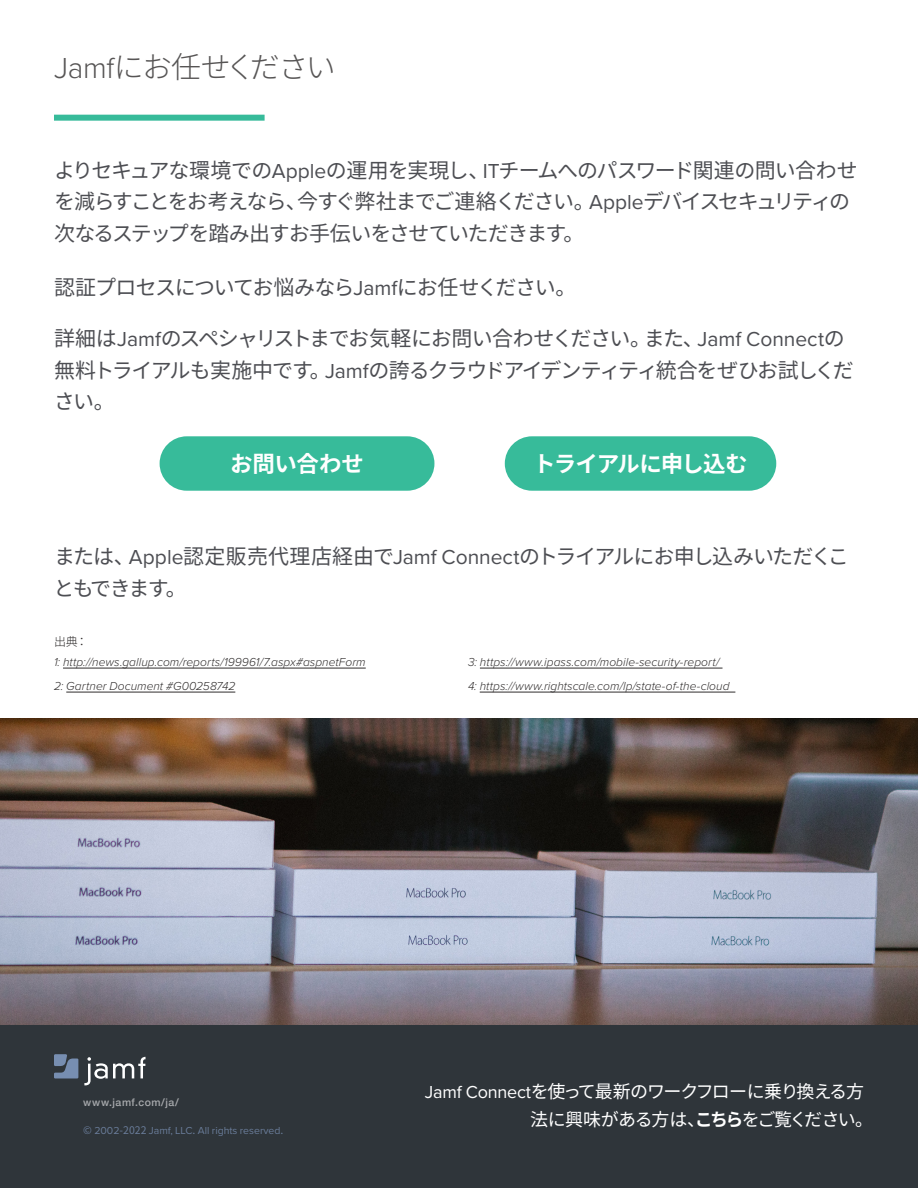
<style>
.page{position:relative;width:918px;height:1188px;background:#fff}
.page>*{position:absolute;margin:0;border:0;box-sizing:border-box;transform-origin:0 0}
.t1{font:300 30px "Noto Sans CJ Kjp";letter-spacing:-.06em;color:#575555}
.t2{font:700 22.5px "Noto Sans CJ Kjp";letter-spacing:-.03em;color:#fff}
.t3{font:21px/31.5px "Noto Sans CJ Kjp";letter-spacing:-.065em;color:#4d4e53}
.t4{font:18px/28.5px "Noto Sans CJ Kjp";letter-spacing:-.065em;color:#fff}
.t5{font:italic 300 12px/24px "Proxima Nova";letter-spacing:.005em;color:#302d2d}
.t6{font:300 12px "Noto Sans CJ Kjp";color:#302d2d}
.t7{font:10.5px "Proxima Nova";color:#788eb1}
.t8{font:500 10.5px "Helvetica Neue";letter-spacing:.045em;color:#a7a9ac}
.s1{font-family:"Proxima Nova"}
.s2{font-family:"Noto Sans CJ Kjp"}
.s3{font-weight:700}
</style>
<div class="page">
<div style="left:0;top:1025px;width:918px;height:163px;background:#2f353a"></div>
<svg style="left:84px;top:1057px;width:62px;height:28px"></svg>
<svg style="left:54px;top:1054px;width:24px;height:24px"></svg>
<img style="left:0;top:718px;width:918px;height:307px">
<div style="left:54px;top:115px;width:211px;height:6px;background:#37bb9a"></div>
<div style="left:160px;top:436px;width:274px;height:55px;background:#37bb9a;border-radius:27px"></div>
<div style="left:505px;top:436px;width:271px;height:55px;background:#37bb9a;border-radius:27px"></div>
<hr style="left:63px;top:668px;width:303px;height:1px;background:#302d2d">
<hr style="left:66px;top:692px;width:169px;height:1px;background:#302d2d">
<hr style="left:480px;top:668px;width:243px;height:1px;background:#302d2d">
<hr style="left:480px;top:692px;width:255px;height:1px;background:#302d2d">
<h1 class="t1" style="left:54px;top:50px;width:283px"><span class="s1">Jamf</span>にお任せください</h1>
<p class="t3" style="left:54px;top:155px;width:805px">よりセキュアな環境での<span class="s1">Apple</span>の運用を実現し、<span class="s1">IT</span>チームへのパスワード関連の問い合わせを減らすことをお考えなら、今すぐ弊社までご連絡ください。<span class="s1">Apple</span>デバイスセキュリティの次なるステップを踏み出すお手伝いをさせていただきます。</p>
<p class="t3" style="left:54px;top:272px;width:524px">認証プロセスについてお悩みなら<span class="s1">Jamf</span>にお任せください。</p>
<p class="t3" style="left:54px;top:323px;width:801px">詳細は<span class="s1">Jamf</span>のスペシャリストまでお気軽にお問い合わせください。また、<span class="s1">Jamf Connect</span>の無料トライアルも実施中です。<span class="s1">Jamf</span>の誇るクラウドアイデンティティ統合をぜひお試しください。</p>
<p class="t2" style="left:230px;top:451px;width:135px">お問い合わせ</p>
<p class="t2" style="left:533px;top:451px;width:216px">トライアルに申し込む</p>
<p class="t3" style="left:54px;top:541px;width:796px">または、<span class="s1">Apple</span>認定販売代理店経由で<span class="s1">Jamf Connect</span>のトライアルにお申し込みいただくこともできます。</p>
<p class="t6" style="left:54px;top:634px;width:35px">出典：</p>
<p class="t5" style="left:54px;top:649px;width:313px">1: http://news.gallup.com/reports/199961/7.aspx#aspnetForm<br>2: Gartner Document #G00258742</p>
<p class="t5" style="left:468px;top:649px;width:263px">3: https://www.ipass.com/mobile-security-report/<br>4: https://www.rightscale.com/lp/state-of-the-cloud</p>
<p class="t8" style="left:83px;top:1094px;width:97px">www.jamf.com/ja/</p>
<p class="t7" style="left:83px;top:1123px;width:202px"><span class="s2">©</span> 2002<span class="s2">-2022</span> Jamf, LLC<span class="s2">.</span> All rights reserved<span class="s2">.</span></p>
<p class="t4" style="left:530px;top:1077px;width:344px;text-indent:-105px"><span class="s1">Jamf Connect</span>を使って最新のワークフローに乗り換える方法に興味がある方は、<span class="s3">こちら</span>をご覧ください。</p>
</div>
